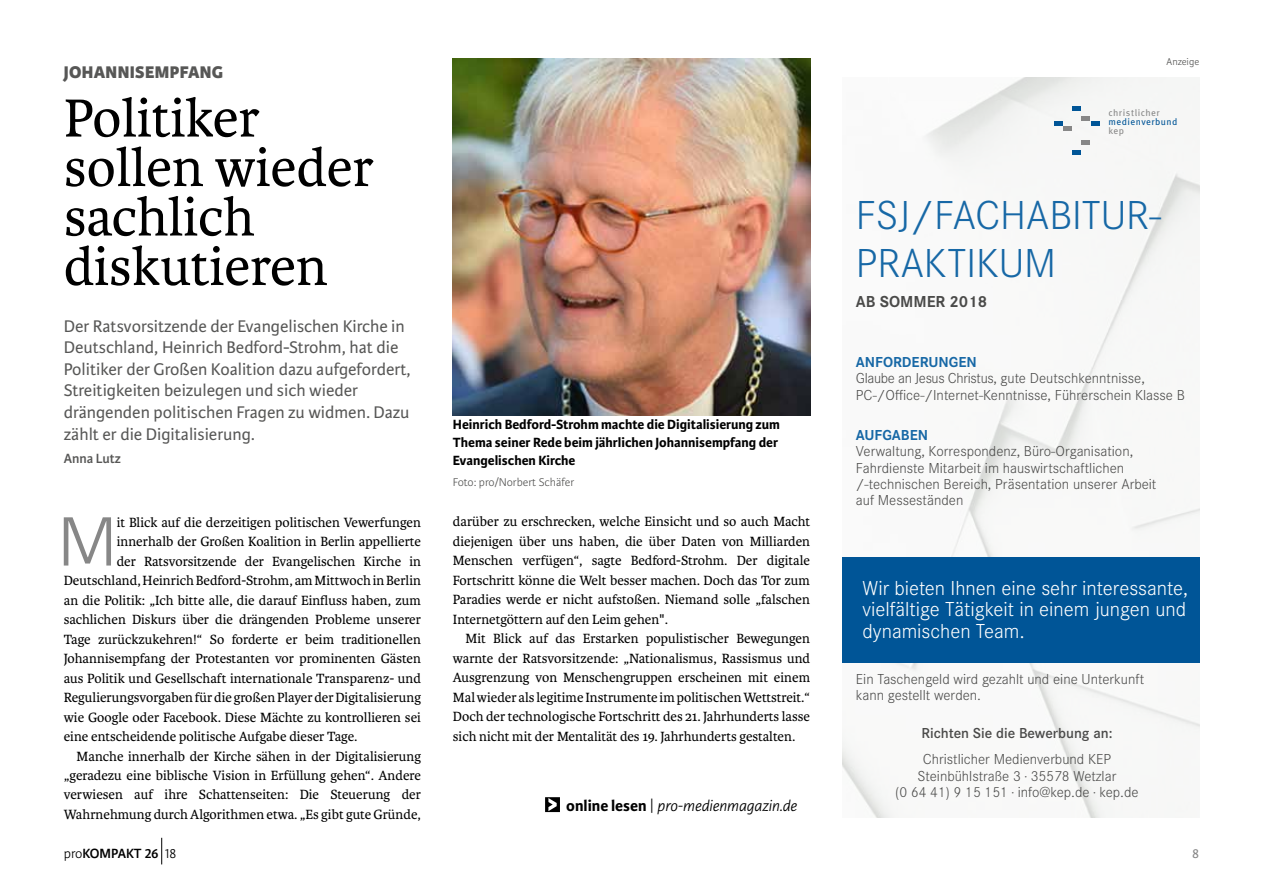
<style>
.page{position:relative;width:1263px;height:893px;background:#fff}
.page>*{position:absolute;margin:0;border:0;box-sizing:border-box;transform-origin:0 0}
.t1{font:300 74.55px "Karmina Sans";color:#878787}
.t2{font:57px/49.5px "Karmina";color:#000}
.t3{font:300 42px/47.7px "Corporate S";color:#1768a6}
.t4{font:300 21px/21.8px "Corporate S";color:#fff;text-align:justify}
.t5{font:18px/21.6px "Karmina Sans";color:#575756}
.t6{font:800 18px "Karmina Sans";letter-spacing:.02em;color:#575756}
.t7{font:italic 300 16.5px "Karmina Sans";color:#000}
.t8{font:700 16.5px "Corporate S";color:#4a4a49}
.t9{font:300 15px/16.4px "Corporate S";color:#4a4a49}
.t10{font:600 15px "Corporate S";color:#4a4a49}
.t11{font:700 15px "Corporate S";color:#1768a6}
.t12{font:14.25px/19.5px "Karmina";color:#000;text-align:justify}
.t13{font:700 14.25px/18px "Karmina Sans";color:#000}
.t14{font:600 14.25px "Karmina Sans";color:#000}
.t15{font:600 14.25px "Karmina Sans";color:#575756}
.t16{font:14.25px "Karmina Sans";color:#878787}
.t17{font:300 12px "Karmina Sans";color:#575756}
.t18{font:300 10.5px "Karmina Sans";color:#575756}
.t19{font:9.3px "Meta OT";letter-spacing:.045em;color:#878787}
.t20{font:9.3px "Meta OT";letter-spacing:.045em;color:#005597}
.s1{font-weight:700;font-style:normal}
.s2{font-style:normal}
.s3{font-family:"Karmina Sans"}
.s4{font-weight:300}
</style>
<div class="page">
<img style="left:453px;top:58px;width:357px;height:358px">
<svg style="left:545px;top:797px;width:15px;height:15px"></svg>
<div style="left:825px;top:57px;width:391px;height:779px;background:#f9f9f8"></div>
<div style="left:842px;top:557px;width:357px;height:105px;background:#005597"></div>
<div style="left:1081px;top:116px;width:9px;height:5px;background:#878787"></div>
<svg style="left:1072px;top:107px;width:9px;height:4px"></svg>
<svg style="left:1091px;top:121px;width:8px;height:4px"></svg>
<div style="left:1081px;top:140px;width:9px;height:5px;background:#878787"></div>
<svg style="left:1072px;top:150px;width:9px;height:4px"></svg>
<svg style="left:1054px;top:121px;width:18px;height:9px"></svg>
<svg style="left:161px;top:838px;width:1px;height:26px"></svg>
<p class="t6" style="left:64px;top:62px;width:161px">JOHANNISEMPFANG</p>
<h2 class="t2" style="left:64px;top:94px;width:311px">Politiker sollen wieder sachlich diskutieren</h2>
<p class="t5" style="left:64px;top:315px;width:348px">Der Ratsvorsitzende der Evangelischen Kirche in Deutschland, Heinrich Bedford-Strohm, hat die Politiker der Großen Koalition dazu aufgefordert, Streitigkeiten beizulegen und sich wieder drängenden politischen Fragen zu widmen. Dazu zählt er die Digitalisierung.</p>
<p class="t15" style="left:64px;top:451px;width:59px">Anna Lutz</p>
<h1 class="t1" style="left:57px;top:501px;width:62px">M</h1>
<p class="t12" style="left:117px;top:512px;width:306px">it Blick auf die derzeitigen politischen Vewerfungen</p>
<p class="t12" style="left:117px;top:532px;width:306px">innerhalb der Großen Koalition in Berlin appellierte</p>
<p class="t12" style="left:117px;top:551px;width:306px">der Ratsvorsitzende der Evangelischen Kirche in</p>
<p class="t12" style="left:64px;top:571px;width:359px">Deutschland, Heinrich Bedford-Strohm, am Mittwoch in Berlin</p>
<p class="t12" style="left:64px;top:590px;width:359px">an die Politik: „Ich bitte alle, die darauf Einfluss haben, zum</p>
<p class="t12" style="left:64px;top:610px;width:359px">sachlichen Diskurs über die drängenden Probleme unserer</p>
<p class="t12" style="left:64px;top:629px;width:359px">Tage zurückzukehren!“ So forderte er beim traditionellen</p>
<p class="t12" style="left:64px;top:649px;width:359px">Johannisempfang der Protestanten vor prominenten Gästen</p>
<p class="t12" style="left:64px;top:668px;width:359px">aus Politik und Gesellschaft internationale Transparenz- und</p>
<p class="t12" style="left:64px;top:688px;width:359px">Regulierungsvorgaben für die großen Player der Digitalisierung</p>
<p class="t12" style="left:64px;top:707px;width:359px">wie Google oder Facebook. Diese Mächte zu kontrollieren sei</p>
<p class="t12" style="left:64px;top:727px;width:295px">eine entscheidende politische Aufgabe dieser Tage.</p>
<p class="t12" style="left:77px;top:746px;width:346px">Manche innerhalb der Kirche sähen in der Digitalisierung</p>
<p class="t12" style="left:64px;top:766px;width:359px">„geradezu eine biblische Vision in Erfüllung gehen“. Andere</p>
<p class="t12" style="left:64px;top:785px;width:359px">verwiesen auf ihre Schattenseiten: Die Steuerung der</p>
<p class="t12" style="left:64px;top:805px;width:359px">Wahrnehmung durch Algorithmen etwa. „Es gibt gute Gründe,</p>
<p class="t13" style="left:453px;top:416px;width:329px">Heinrich Bedford-Strohm machte die Digitalisierung zum<br>Thema seiner Rede beim jährlichen Johannisempfang der<br>Evangelischen Kirche</p>
<p class="t17" style="left:453px;top:475px;width:123px">Foto: pro/Norbert Schäfer</p>
<p class="t12" style="left:453px;top:512px;width:359px">darüber zu erschrecken, welche Einsicht und so auch Macht diejenigen über uns haben, die über Daten von Milliarden Menschen verfügen“, sagte Bedford-Strohm. Der digitale Fortschritt könne die Welt besser machen. Doch das Tor zum Paradies werde er nicht aufstoßen. Niemand solle „falschen Internetgöttern auf den Leim gehen".</p>
<p class="t12" style="left:453px;top:629px;width:359px;text-indent:13px">Mit Blick auf das Erstarken populistischer Bewegungen warnte der Ratsvorsitzende: „Nationalismus, Rassismus und Ausgrenzung von Menschengruppen erscheinen mit einem Mal wieder als legitime Instrumente im politischen Wettstreit.“ Doch der technologische Fortschritt des 21. Jahrhunderts lasse sich nicht mit der Mentalität des 19. Jahrhunderts gestalten.</p>
<p class="t7" style="left:566px;top:796px;width:232px"><span class="s1">online lesen</span> <span class="s2">|</span> pro-medienmagazin.de</p>
<p class="t18" style="left:1166px;top:56px;width:34px">Anzeige</p>
<p class="t19" style="left:1108px;top:108px;width:53px">christlicher</p>
<p class="t20" style="left:1108px;top:117px;width:70px">medienverbund</p>
<p class="t19" style="left:1108px;top:126px;width:17px">kep</p>
<h3 class="t3" style="left:856px;top:190px;width:307px">FSJ/FACHABITUR-<br>PRAKTIKUM</h3>
<p class="t8" style="left:856px;top:290px;width:133px">AB SOMMER 2018</p>
<p class="t11" style="left:856px;top:351px;width:122px">ANFORDERUNGEN</p>
<p class="t9" style="left:856px;top:369px;width:330px">Glaube an Jesus Christus, gute Deutschkenntnisse,<br>PC-/Office-/Internet-Kenntnisse, Führerschein Klasse B</p>
<p class="t11" style="left:856px;top:425px;width:74px">AUFGABEN</p>
<p class="t9" style="left:856px;top:443px;width:302px">Verwaltung, Korrespondenz, Büro-Organisation, Fahrdienste Mitarbeit im hauswirtschaftlichen /-technischen Bereich, Präsentation unserer Arbeit auf Messeständen</p>
<h3 class="t4" style="left:862px;top:576px;width:327px">Wir bieten Ihnen eine sehr interessante, vielfältige Tätigkeit in einem jungen und dynamischen Team.</h3>
<p class="t9" style="left:856px;top:670px;width:290px">Ein Taschengeld wird gezahlt und eine Unterkunft kann gestellt werden.</p>
<p class="t10" style="left:921px;top:723px;width:193px">Richten Sie die Bewerbung an:</p>
<p class="t9" style="left:895px;top:751px;width:245px;text-align:center">Christlicher Medienverbund KEP<br>Steinbühlstraße 3 <span class="s3">.</span> 35578 Wetzlar<br>(0 64 41) 9 15 151 <span class="s3">.</span> info@kep.de <span class="s3">.</span> kep.de</p>
<p class="t14" style="left:64px;top:845px;width:114px"><span class="s4">pro</span>KOMPAKT 26 <span class="s4">18</span></p>
<p class="t16" style="left:1192px;top:845px;width:9px">8</p>
</div>
